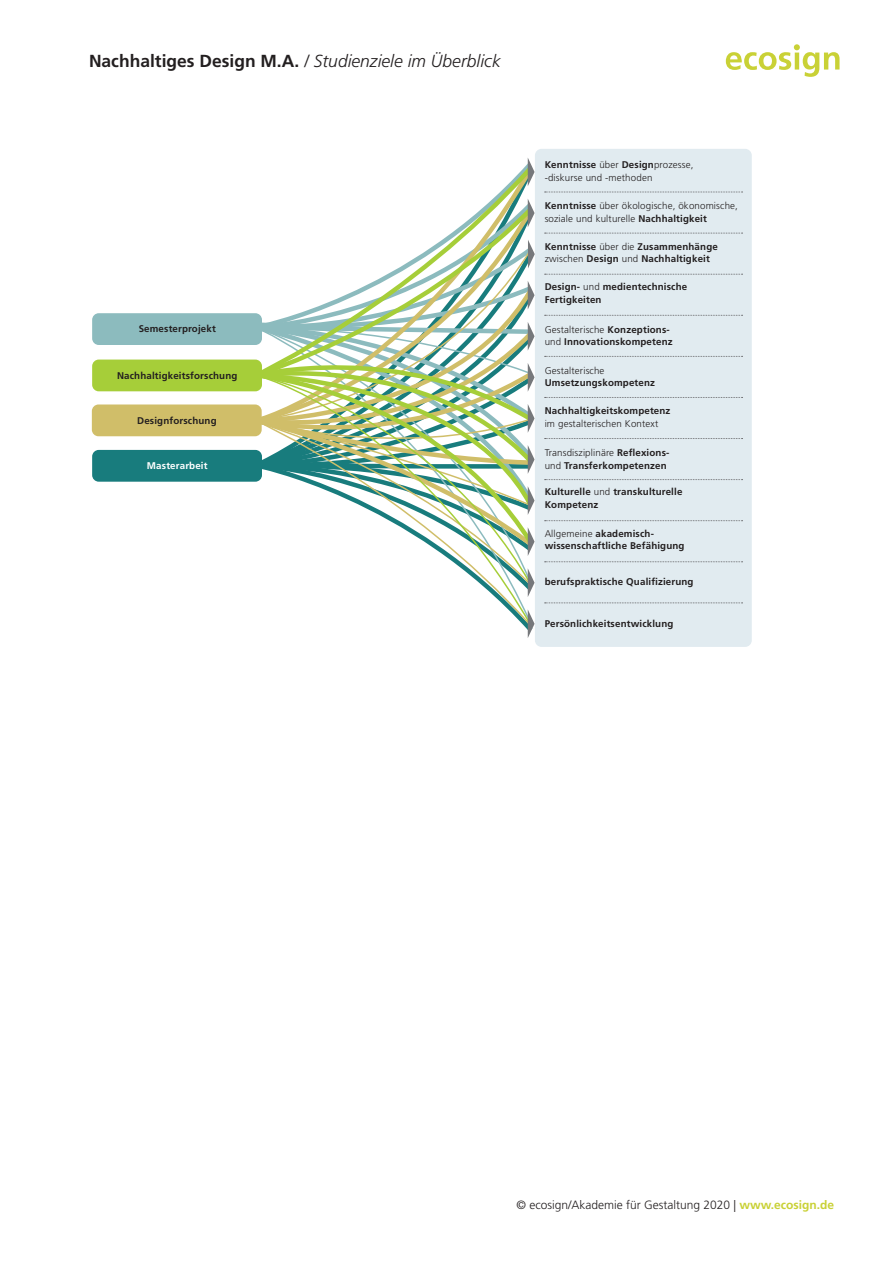
<style>
.page{position:relative;width:893px;height:1263px;background:#fff}
.page>*{position:absolute;margin:0;border:0;box-sizing:border-box;transform-origin:0 0}
.Fließtext_100__schwa{font:italic 300 17.4px "Frutiger LT Std";color:#231f20}
.t1{font:300 12px "Frutiger LT Std";color:#231f20}
.Fließtext_100__schwa-2{font:700 9.75px "Frutiger LT Std";letter-spacing:.015em;color:#231f20}
.Fließtext_100__schwa-3{font:300 9.75px/12.6px "Frutiger LT Std";letter-spacing:.015em;color:#231f20}
.Fließtext_100__schwa-4{font:700 9.75px "Frutiger LT Std";letter-spacing:.015em;color:#fff}
.s1{font-weight:700;font-style:normal}
.s2{font-weight:700}
.s3{font-weight:300}
.s4{font-weight:700;color:#c9d136}
</style>
<div class="page">
<svg style="left:726px;top:44px;width:113px;height:33px"></svg>
<div style="left:535px;top:149px;width:217px;height:498px;background:#e1ebf0;border-radius:7px"></div>
<div style="left:92px;top:313px;width:170px;height:32px;background:#8cbbbe;border-radius:7px"></div>
<div style="left:92px;top:360px;width:170px;height:31px;background:#a6ce39;border-radius:7px"></div>
<div style="left:92px;top:404px;width:170px;height:32px;background:#d0be69;border-radius:7px"></div>
<div style="left:92px;top:450px;width:170px;height:32px;background:#187c7d;border-radius:7px"></div>
<svg style="left:545px;top:192px;width:198px;height:1px"></svg>
<svg style="left:545px;top:233px;width:198px;height:1px"></svg>
<svg style="left:545px;top:274px;width:198px;height:1px"></svg>
<svg style="left:545px;top:315px;width:198px;height:1px"></svg>
<svg style="left:545px;top:356px;width:198px;height:1px"></svg>
<svg style="left:545px;top:397px;width:198px;height:1px"></svg>
<svg style="left:545px;top:438px;width:198px;height:1px"></svg>
<svg style="left:545px;top:479px;width:198px;height:1px"></svg>
<svg style="left:545px;top:520px;width:198px;height:1px"></svg>
<svg style="left:545px;top:561px;width:198px;height:1px"></svg>
<svg style="left:545px;top:602px;width:198px;height:1px"></svg>
<svg style="left:495px;top:597px;width:33px;height:29px"></svg>
<svg style="left:493px;top:162px;width:35px;height:37px"></svg>
<svg style="left:528px;top:610px;width:7px;height:28px"></svg>
<svg style="left:528px;top:158px;width:7px;height:28px"></svg>
<svg style="left:251px;top:199px;width:284px;height:398px"></svg>
<p class="Fließtext_100__schwa" style="left:89px;top:51px;width:413px"><span class="s1">Nachhaltiges Design M.A.</span> / Studienziele im Überblick</p>
<p class="Fließtext_100__schwa-2" style="left:139px;top:323px;width:79px">Semesterprojekt</p>
<p class="Fließtext_100__schwa-2" style="left:117px;top:370px;width:122px">Nachhaltigkeitsforschung</p>
<p class="Fließtext_100__schwa-2" style="left:137px;top:414px;width:81px">Designforschung</p>
<p class="Fließtext_100__schwa-4" style="left:147px;top:460px;width:62px">Masterarbeit</p>
<p class="Fließtext_100__schwa-3" style="left:545px;top:158px;width:150px"><span class="s2">Kenntnisse</span> über <span class="s2">Design</span>prozesse, -diskurse und -methoden</p>
<p class="Fließtext_100__schwa-3" style="left:545px;top:200px;width:195px"><span class="s2">Kenntnisse</span> über ökologische, ökonomische, soziale und kulturelle <span class="s2">Nachhaltigkeit</span></p>
<p class="Fließtext_100__schwa-2" style="left:545px;top:241px;width:175px">Kenntnisse <span class="s3">über die</span> Zusammenhänge</p>
<p class="Fließtext_100__schwa-2" style="left:545px;top:253px;width:167px"><span class="s3">zwischen</span> Design <span class="s3">und</span> Nachhaltigkeit</p>
<p class="Fließtext_100__schwa-2" style="left:545px;top:281px;width:144px">Design- <span class="s3">und</span> medientechnische</p>
<p class="Fließtext_100__schwa-2" style="left:545px;top:293px;width:58px">Fertigkeiten</p>
<p class="Fließtext_100__schwa-3" style="left:545px;top:323px;width:127px">Gestalterische <span class="s2">Konzeptions-</span></p>
<p class="Fließtext_100__schwa-2" style="left:545px;top:336px;width:129px"><span class="s3">und</span> Innovationskompetenz</p>
<p class="Fließtext_100__schwa-3" style="left:545px;top:364px;width:61px">Gestalterische</p>
<p class="Fließtext_100__schwa-2" style="left:545px;top:377px;width:112px">Umsetzungskompetenz</p>
<p class="Fließtext_100__schwa-2" style="left:545px;top:405px;width:127px">Nachhaltigkeitskompetenz</p>
<p class="Fließtext_100__schwa-3" style="left:545px;top:417px;width:115px">im gestalterischen Kontext</p>
<p class="Fließtext_100__schwa-3" style="left:545px;top:446px;width:126px">Transdisziplinäre <span class="s2">Reflexions-</span></p>
<p class="Fließtext_100__schwa-2" style="left:545px;top:459px;width:124px"><span class="s3">und</span> Transferkompetenzen</p>
<p class="Fließtext_100__schwa-2" style="left:545px;top:486px;width:139px">Kulturelle <span class="s3">und</span> transkulturelle</p>
<p class="Fließtext_100__schwa-2" style="left:545px;top:499px;width:55px">Kompetenz</p>
<p class="Fließtext_100__schwa-2" style="left:545px;top:528px;width:111px"><span class="s3">Allgemeine</span> akademisch-</p>
<p class="Fließtext_100__schwa-2" style="left:545px;top:540px;width:141px">wissenschaftliche Befähigung</p>
<p class="Fließtext_100__schwa-2" style="left:545px;top:576px;width:150px">berufspraktische Qualifizierung</p>
<p class="Fließtext_100__schwa-2" style="left:545px;top:617px;width:130px">Persönlichkeitsentwicklung</p>
<p class="t1" style="left:517px;top:1198px;width:319px">© ecosign/Akademie für Gestaltung 2020 | <span class="s4">www.ecosign.de</span></p>
</div>
